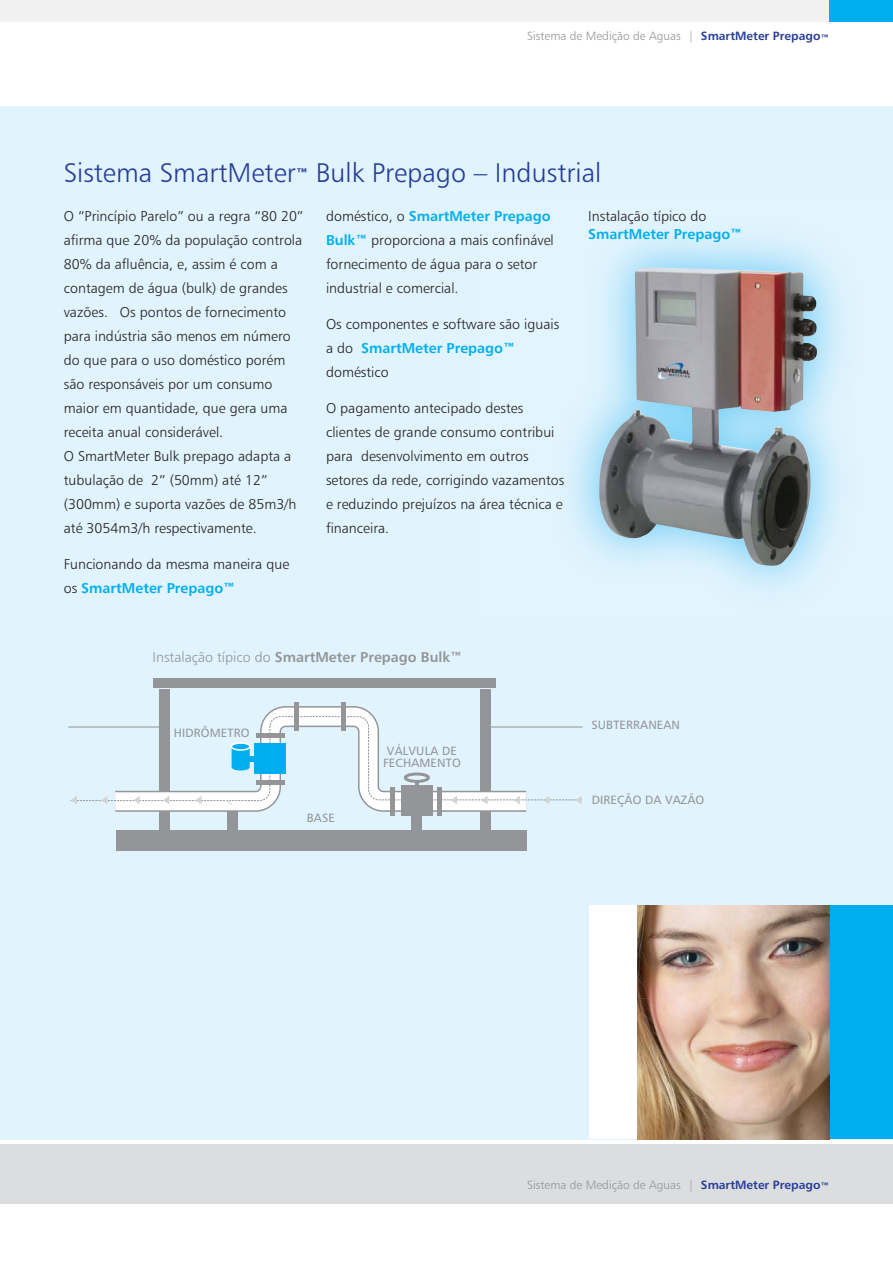
<style>
.page{position:relative;width:893px;height:1263px;background:#fff}
.page>*{position:absolute;margin:0;border:0;box-sizing:border-box;transform-origin:0 0}
.t1{font:27px "Humanist 777 BT Light B";color:#253c98}
.t2{font:14.25px/24px "Humanist 777 BT Light B";color:#231f20}
.t3{font:14.25px "Humanist 777 BT Bold B";color:#00aeef}
.t4{font:14.25px "Humanist 777 BT Bold B";color:#939598}
.t5{font:12px "Humanist 777 BT Light B";color:#939598}
.t6{font:12px/12px "Humanist 777 BT Roman B";letter-spacing:.015em;color:#939598;text-align:center}
.s1{font-family:"Humanist 777 BT Bold B";color:#253c98}
.s2{font-family:"Humanist 777 BT Bold B";font-size:15px}
.s3{font-family:"Humanist 777 BT Light B";color:#231f20}
.s4{font-family:"Humanist 777 BT Bold B";color:#00aeef}
.s5{font-family:"Humanist 777 BT Light B"}
</style>
<div class="page">
<div style="left:0;top:106px;width:892px;height:1034px;background:#e1f4fd"></div>
<div style="left:589px;top:905px;width:108px;height:234px;background:#fff"></div>
<div style="left:0;top:0;width:892px;height:21px;background:#f1f1f2"></div>
<div style="left:0;top:1144px;width:892px;height:59px;background:#dcddde"></div>
<div style="left:829px;top:0;width:63px;height:21px;background:#00aeef"></div>
<div style="left:829px;top:905px;width:63px;height:234px;background:#00aeef"></div>
<img style="left:638px;top:905px;width:191px;height:234px">
<img style="left:599px;top:267px;width:218px;height:299px">
<div style="left:159px;top:689px;width:11px;height:142px;background:#939598"></div>
<div style="left:480px;top:689px;width:11px;height:142px;background:#939598"></div>
<hr style="left:68px;top:726px;width:92px;height:2px;background:#939598">
<svg style="left:115px;top:702px;width:412px;height:117px"></svg>
<div style="left:116px;top:830px;width:411px;height:20px;background:#939598"></div>
<div style="left:154px;top:678px;width:342px;height:9px;background:#939598"></div>
<div style="left:401px;top:786px;width:31px;height:30px;background:#939598"></div>
<svg style="left:70px;top:716px;width:513px;height:88px"></svg>
<hr style="left:256px;top:780px;width:29px;height:4px;background:#939598">
<div style="left:256px;top:733px;width:29px;height:5px;background:#939598"></div>
<div style="left:437px;top:787px;width:5px;height:29px;background:#939598"></div>
<div style="left:390px;top:787px;width:5px;height:29px;background:#939598"></div>
<hr style="left:341px;top:702px;width:4px;height:29px;background:#939598">
<div style="left:294px;top:702px;width:5px;height:29px;background:#939598"></div>
<div style="left:411px;top:811px;width:10px;height:22px;background:#939598"></div>
<div style="left:227px;top:811px;width:11px;height:28px;background:#939598"></div>
<p class="t5" style="left:527px;top:31px;width:304px">Sistema de Medição de Aguas | <span class="s1">SmartMeter Prepago</span><sub>™</sub></p>
<h1 class="t1" style="left:64px;top:162px;width:539px">Sistema SmartMeter<span class="s2">™</span> Bulk Prepago – Industrial</h1>
<p class="t2" style="left:64px;top:205px;width:241px">O “Princípio Parelo” ou a regra “80 20” afirma que 20% da população controla 80% da afluência, e, assim é com a contagem de água (bulk) de grandes vazões. Os pontos de fornecimento para indústria são menos em número do que para o uso doméstico porém são responsáveis por um consumo maior em quantidade, que gera uma receita anual considerável.<br>O SmartMeter Bulk prepago adapta a tubulação de 2” (50mm) até 12” (300mm) e suporta vazões de 85m3/h até 3054m3/h respectivamente.</p>
<p class="t2" style="left:64px;top:553px;width:227px">Funcionando da mesma maneira que</p>
<p class="t3" style="left:64px;top:582px;width:173px"><span class="s3">os</span> SmartMeter Prepago™</p>
<p class="t3" style="left:326px;top:210px;width:226px"><span class="s3">doméstico, o</span> SmartMeter Prepago</p>
<p class="t2" style="left:326px;top:229px;width:229px"><span class="s4">Bulk™</span> proporciona a mais confinável fornecimento de água para o setor industrial e comercial.</p>
<p class="t2" style="left:326px;top:313px;width:235px">Os componentes e software são iguais</p>
<p class="t3" style="left:326px;top:342px;width:190px"><span class="s3">a do</span> SmartMeter Prepago™</p>
<p class="t2" style="left:326px;top:361px;width:64px">doméstico</p>
<p class="t2" style="left:326px;top:397px;width:240px">O pagamento antecipado destes clientes de grande consumo contribui para desenvolvimento em outros setores da rede, corrigindo vazamentos e reduzindo prejuízos na área técnica e financeira.</p>
<p class="t4" style="left:152px;top:651px;width:311px"><span class="s5">Instalação típico do</span> SmartMeter Prepago Bulk™</p>
<p class="t6" style="left:174px;top:728px;width:77px">HIDRÔMETRO</p>
<p class="t6" style="left:307px;top:813px;width:30px">BASE</p>
<p class="t6" style="left:383px;top:745px;width:79px">VÁLVULA DE<br>FECHAMENTO</p>
<p class="t2" style="left:588px;top:205px;width:120px">Instalação típico do</p>
<p class="t3" style="left:588px;top:228px;width:155px">SmartMeter Prepago™</p>
<p class="t6" style="left:591px;top:720px;width:90px">SUBTERRANEAN</p>
<p class="t6" style="left:592px;top:794px;width:114px">DIREÇÃO DA VAZÃO</p>
<p class="t5" style="left:527px;top:1180px;width:304px">Sistema de Medição de Aguas | <span class="s1">SmartMeter Prepago</span><sub>™</sub></p>
</div>
